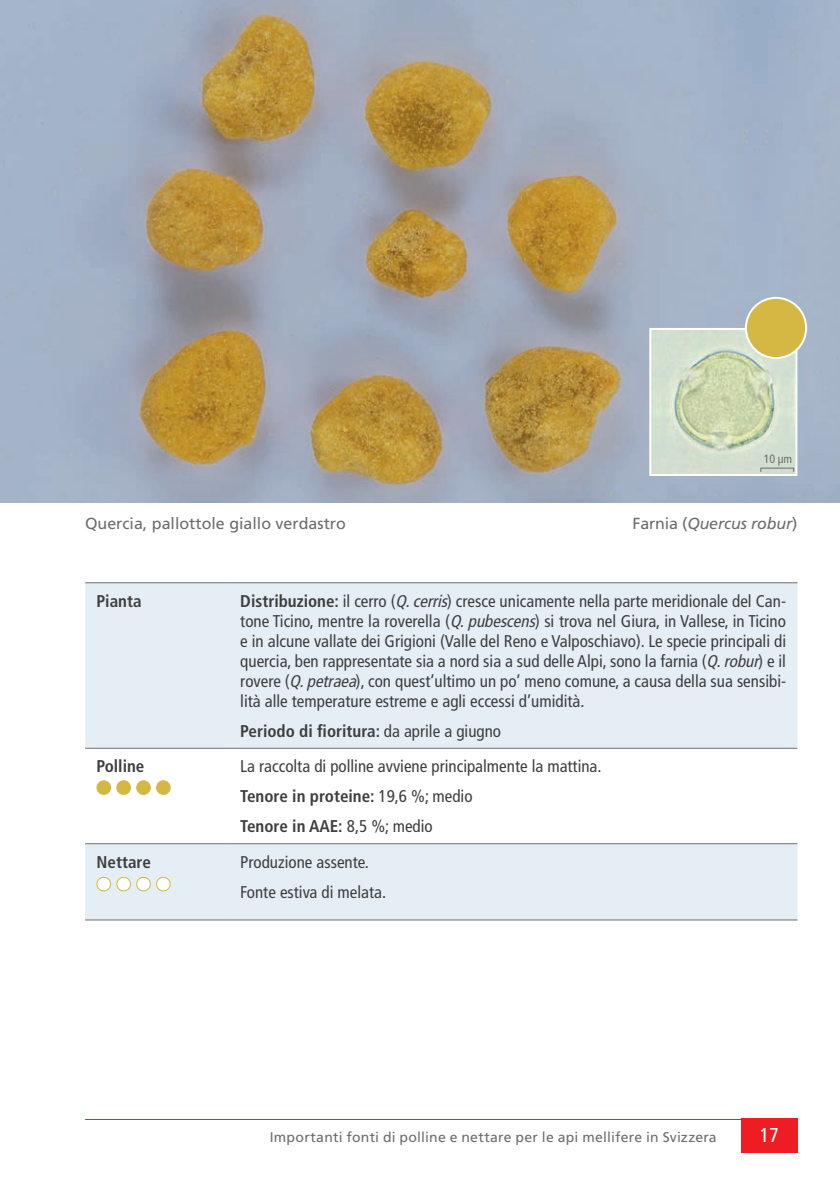
<style>
.page{position:relative;width:840px;height:1191px;background:#fff}
.page>*{position:absolute;margin:0;border:0;box-sizing:border-box;transform-origin:0 0}
.t1{font:condensed 20px "Frutiger";color:#fff}
.t2{font:condensed 17px/20px "Frutiger LT Std";color:#3e3e3f;text-align:justify}
.t3{font:700 condensed 17px "Frutiger LT Std";color:#3e3e3f}
.t4{font:16px "Frutiger";color:#6c6d70}
.t5{font:italic 16px "Frutiger";letter-spacing:-.01em;color:#6c6d70}
.t6{font:14px "Frutiger";letter-spacing:.015em;color:#6c6d70}
.t7{font:condensed 12px "Frutiger LT Std";color:#6c6d70}
.s1{font-style:normal}
.s2{font-weight:700}
.s3{font-style:italic}
.s4{font-weight:400}
</style>
<div class="page">
<hr style="left:85px;top:1119px;width:712px;height:1px;background:#ee1d23">
<div style="left:740px;top:1119px;width:57px;height:34px;background:#ee1d23"></div>
<img style="left:0;top:0;width:839px;height:503px">
<div style="left:85px;top:583px;width:712px;height:336px;background:#e6eef5"></div>
<svg style="left:85px;top:748px;width:712px;height:95px"></svg>
<hr style="left:229px;top:582px;width:568px;height:1px;background:#6c6d70">
<hr style="left:229px;top:747px;width:568px;height:1px;background:#6c6d70">
<hr style="left:229px;top:843px;width:568px;height:1px;background:#6c6d70">
<hr style="left:229px;top:919px;width:568px;height:1px;background:#6c6d70">
<hr style="left:85px;top:582px;width:144px;height:1px;background:#6c6d70">
<hr style="left:85px;top:747px;width:144px;height:1px;background:#6c6d70">
<hr style="left:85px;top:843px;width:144px;height:1px;background:#6c6d70">
<hr style="left:85px;top:919px;width:144px;height:1px;background:#6c6d70">
<img style="left:652px;top:331px;width:142px;height:142px">
<div style="left:649px;top:328px;width:148px;height:148px;border:2px solid #fff"></div>
<div style="left:745px;top:298px;width:60px;height:60px;background:#d4b843;border-radius:50%"></div>
<div style="left:744px;top:297px;width:62px;height:62px;border:2px solid #fff;border-radius:50%"></div>
<div style="left:97px;top:877px;width:13px;height:14px;background:#fff;border-radius:50%"></div>
<div style="left:96px;top:876px;width:15px;height:15px;border:1px solid #d4b843;border-radius:50%"></div>
<div style="left:117px;top:877px;width:13px;height:14px;background:#fff;border-radius:50%"></div>
<div style="left:116px;top:876px;width:15px;height:15px;border:1px solid #d4b843;border-radius:50%"></div>
<div style="left:137px;top:877px;width:13px;height:14px;background:#fff;border-radius:50%"></div>
<div style="left:136px;top:876px;width:15px;height:15px;border:1px solid #d4b843;border-radius:50%"></div>
<div style="left:156px;top:877px;width:14px;height:14px;background:#fff;border-radius:50%"></div>
<div style="left:156px;top:876px;width:15px;height:15px;border:1px solid #d4b843;border-radius:50%"></div>
<div style="left:97px;top:781px;width:13px;height:13px;background:#d4b843;border-radius:50%"></div>
<div style="left:96px;top:780px;width:15px;height:15px;border:1px solid #d4b843;border-radius:50%"></div>
<div style="left:117px;top:781px;width:13px;height:13px;background:#d4b843;border-radius:50%"></div>
<div style="left:116px;top:780px;width:15px;height:15px;border:1px solid #d4b843;border-radius:50%"></div>
<div style="left:137px;top:781px;width:13px;height:13px;background:#d4b843;border-radius:50%"></div>
<div style="left:136px;top:780px;width:15px;height:15px;border:1px solid #d4b843;border-radius:50%"></div>
<div style="left:156px;top:781px;width:14px;height:13px;background:#d4b843;border-radius:50%"></div>
<div style="left:156px;top:780px;width:15px;height:15px;border:1px solid #d4b843;border-radius:50%"></div>
<hr style="left:760px;top:468px;width:33px;height:1px;background:#6c6d70">
<p class="t7" style="left:763px;top:451px;width:30px">10 µm</p>
<p class="t4" style="left:85px;top:513px;width:262px">Quercia, pallottole giallo verdastro</p>
<p class="t5" style="left:632px;top:513px;width:166px"><span class="s1">Farnia (</span>Quercus robur<span class="s1">)</span></p>
<p class="t3" style="left:96px;top:591px;width:47px">Pianta</p>
<p class="t2" style="left:240px;top:591px;width:547px"><span class="s2">Distribuzione:</span> il cerro (<span class="s3">Q.cerris</span>) cresce unicamente nella parte meridionale del Can&shy;tone Ticino, mentre la roverella (<span class="s3">Q.pubescens</span>) si trova nel Giura, in Vallese, in Ticino e in alcune vallate dei Grigioni (Valle del Reno e Valposchiavo). Le specie principali di quercia, ben rappresentate sia a nord sia a sud delle Alpi, sono la farnia (<span class="s3">Q.robur</span>) e il rovere (<span class="s3">Q.petraea</span>), con quest’ultimo un po’ meno comune, a causa della sua sensibi&shy;lità alle temperature estreme e agli eccessi d’umidità.</p>
<p class="t3" style="left:240px;top:721px;width:262px">Periodo di fioritura: <span class="s4">da aprile a giugno</span></p>
<p class="t3" style="left:96px;top:756px;width:49px">Polline</p>
<p class="t2" style="left:240px;top:756px;width:362px">La raccolta di polline avviene principalmente la mattina.</p>
<p class="t3" style="left:240px;top:786px;width:234px">Tenore in proteine: <span class="s4">19,6 %; medio</span></p>
<p class="t3" style="left:240px;top:816px;width:194px">Tenore in AAE: <span class="s4">8,5 %; medio</span></p>
<p class="t3" style="left:96px;top:852px;width:56px">Nettare</p>
<p class="t2" style="left:240px;top:852px;width:130px">Produzione assente.</p>
<p class="t2" style="left:240px;top:882px;width:147px">Fonte estiva di melata.</p>
<p class="t6" style="left:269px;top:1128px;width:448px">Importanti fonti di polline e nettare per le api mellifere in Svizzera</p>
<p class="t1" style="left:759px;top:1123px;width:21px">17</p>
</div>
